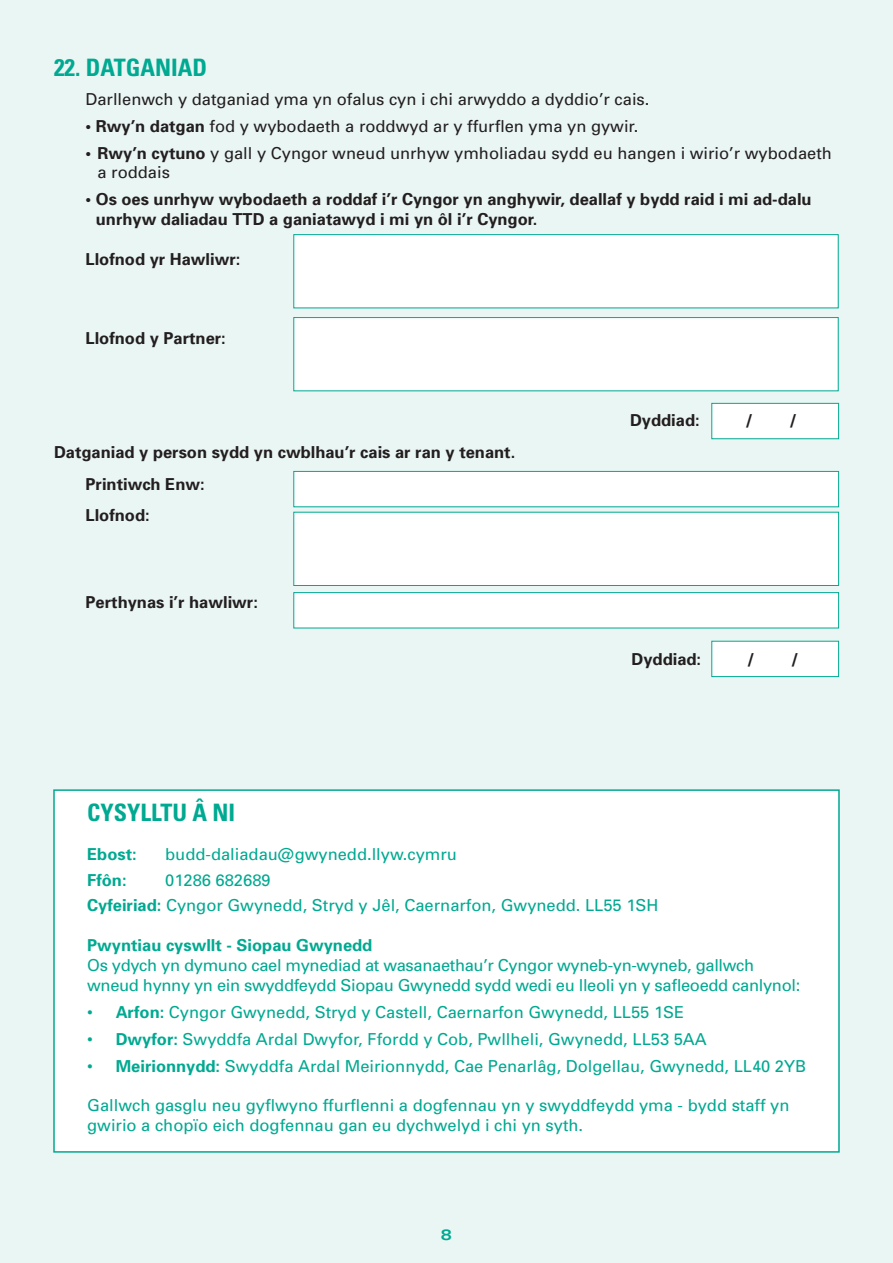
<style>
.page{position:relative;width:893px;height:1263px;background:#eaf6f4}
.page>*{position:absolute;margin:0;border:0;box-sizing:border-box;transform-origin:0 0}
.t1{font:700 condensed 24px "Univers";color:#00a991}
.t2{font:16.5px/19.8px "Univers";color:#00a991}
.t3{font:700 16.5px/19.8px "Univers";color:#231f20}
.t4{font:16.5px/19.8px "Univers";color:#231f20}
.t5{font:16.5px/19.8px "Univers";letter-spacing:-.02em;color:#00a991}
.t6{font:700 16.5px "Univers";color:#00a991}
.t7{font:700 expanded 15px "Univers";color:#00a991}
.s1{font-weight:700}
</style>
<div class="page">
<div style="left:53px;top:789px;width:787px;height:364px;background:#fff;border:2px solid #00a991"></div>
<div style="left:293px;top:234px;width:546px;height:74px;background:#fff;border:1px solid #00a991"></div>
<div style="left:293px;top:317px;width:546px;height:74px;background:#fff;border:1px solid #00a991"></div>
<div style="left:293px;top:512px;width:546px;height:74px;background:#fff;border:1px solid #00a991"></div>
<div style="left:711px;top:403px;width:128px;height:36px;background:#fff;border:1px solid #00a991"></div>
<div style="left:711px;top:641px;width:128px;height:36px;background:#fff;border:1px solid #00a991"></div>
<div style="left:293px;top:471px;width:546px;height:36px;background:#fff;border:1px solid #00a991"></div>
<div style="left:293px;top:592px;width:546px;height:36px;background:#fff;border:1px solid #00a991"></div>
<p class="t1" style="left:54px;top:53px;width:155px">22. DATGANIAD</p>
<p class="t4" style="left:86px;top:89px;width:565px">Darllenwch y datganiad yma yn ofalus cyn i chi arwyddo a dyddio’r cais.</p>
<p class="t4" style="left:86px;top:116px;width:554px"><span class="s1">• Rwy’n datgan</span> fod y wybodaeth a roddwyd ar y ffurflen yma yn gywir.</p>
<p class="t4" style="left:98px;top:143px;width:736px;text-indent:-12px"><span class="s1">• Rwy’n cytuno</span> y gall y Cyngor wneud unrhyw ymholiadau sydd eu hangen i wirio’r wybodaeth a roddais</p>
<p class="t3" style="left:96px;top:189px;width:717px;text-indent:-10px">• Os oes unrhyw wybodaeth a roddaf i’r Cyngor yn anghywir, deallaf y bydd raid i mi ad-dalu unrhyw daliadau TTD a ganiatawyd i mi yn ôl i’r Cyngor.</p>
<p class="t3" style="left:85px;top:249px;width:156px">Llofnod yr Hawliwr:</p>
<p class="t3" style="left:85px;top:328px;width:142px">Llofnod y Partner:</p>
<p class="t3" style="left:54px;top:441px;width:463px">Datganiad y person sydd yn cwblhau’r cais ar ran y tenant.</p>
<p class="t3" style="left:85px;top:473px;width:121px">Printiwch Enw:</p>
<p class="t3" style="left:85px;top:505px;width:66px">Llofnod:</p>
<p class="t3" style="left:85px;top:591px;width:174px">Perthynas i’r hawliwr:</p>
<p class="t3" style="left:630px;top:410px;width:71px">Dyddiad:</p>
<p class="t3" style="left:746px;top:410px;width:9px">/</p>
<p class="t3" style="left:790px;top:410px;width:9px">/</p>
<p class="t3" style="left:632px;top:649px;width:71px">Dyddiad:</p>
<p class="t3" style="left:747px;top:649px;width:9px">/</p>
<p class="t3" style="left:791px;top:649px;width:9px">/</p>
<p class="t1" style="left:87px;top:797px;width:149px">CYSYLLTU Â NI</p>
<p class="t6" style="left:87px;top:844px;width:51px">Ebost:</p>
<p class="t2" style="left:165px;top:844px;width:293px">budd-daliadau@gwynedd.llyw.cymru</p>
<p class="t6" style="left:87px;top:869px;width:41px">Ffôn:</p>
<p class="t2" style="left:165px;top:870px;width:107px">01286 682689</p>
<p class="t2" style="left:87px;top:895px;width:573px"><span class="s1">Cyfeiriad:</span> Cyngor Gwynedd, Stryd y Jêl, Caernarfon, Gwynedd. LL55 1SH</p>
<p class="t6" style="left:87px;top:934px;width:287px">Pwyntiau cyswllt - Siopau Gwynedd</p>
<p class="t5" style="left:87px;top:955px;width:715px">Os ydych yn dymuno cael mynediad at wasanaethau’r Cyngor wyneb-yn-wyneb, gallwch wneud hynny yn ein swyddfeydd Siopau Gwynedd sydd wedi eu lleoli yn y safleoedd canlynol:</p>
<p class="t2" style="left:87px;top:1001px;width:599px">• <span class="s1">Arfon:</span> Cyngor Gwynedd, Stryd y Castell, Caernarfon Gwynedd, LL55 1SE</p>
<p class="t2" style="left:87px;top:1028px;width:621px">• <span class="s1">Dwyfor:</span> Swyddfa Ardal Dwyfor, Ffordd y Cob, Pwllheli, Gwynedd, LL53 5AA</p>
<p class="t2" style="left:87px;top:1055px;width:720px">• <span class="s1">Meirionnydd:</span> Swyddfa Ardal Meirionnydd, Cae Penarlâg, Dolgellau, Gwynedd, LL40 2YB</p>
<p class="t2" style="left:87px;top:1095px;width:704px">Gallwch gasglu neu gyflwyno ffurflenni a dogfennau yn y swyddfeydd yma - bydd staff yn gwirio a chopïo eich dogfennau gan eu dychwelyd i chi yn syth.</p>
<p class="t7" style="left:441px;top:1226px;width:13px">8</p>
</div>
